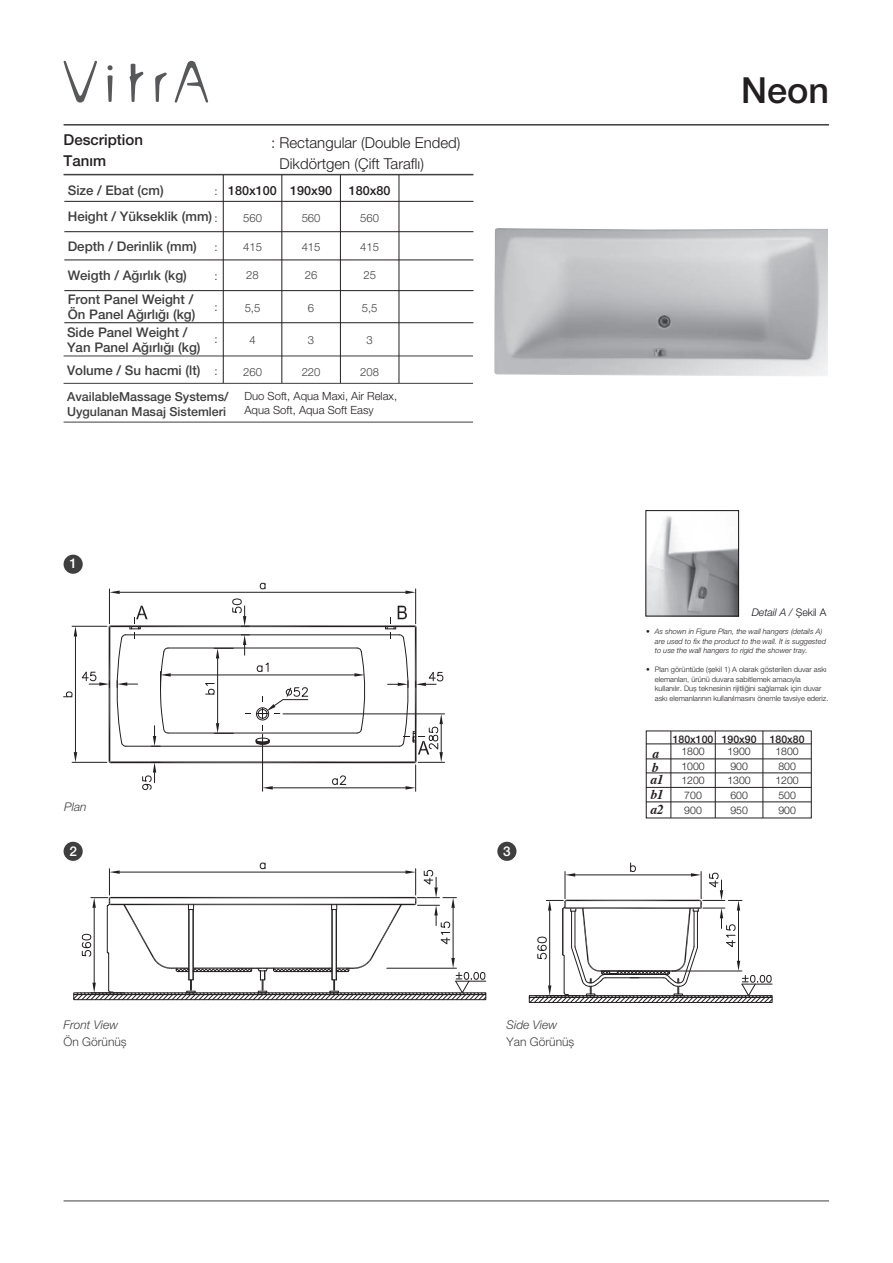
<style>
.page{position:relative;width:893px;height:1263px;background:#fff}
.page>*{position:absolute;margin:0;border:0;box-sizing:border-box;transform-origin:0 0}
.t1{font:500 36px "Helvetica Neue LT Pro";color:#231f20}
.t2{font:300 15px/21px "Helvetica Neue LT Pro";color:#231f20}
.t3{font:500 15px/21px "Helvetica Neue LT Pro";color:#231f20}
.t4{font:italic 700 13.5px/14.9px "Times";color:#231f20}
.t5{font:500 13.5px "Helvetica Neue LT Pro";color:#fff}
.t6{font:500 13.2px/14.9px "Helvetica Neue LT Pro";color:#3e3e3f}
.t7{font:500 12.6px "Helvetica Neue LT Pro";color:#231f20}
.t8{font:500 12.45px/15px "Helvetica Neue LT Pro";color:#3e3e3f}
.t9{font:italic 300 12px "Helvetica Neue LT Pro";color:#3f3f40}
.t10{font:300 12px "Helvetica Neue LT Pro";color:#3f3f40}
.t11{font:300 11.25px/13.5px "Helvetica Neue LT Pro";color:#231f20}
.t12{font:300 11.25px "Helvetica Neue LT Pro";color:#3e3e3f}
.t13{font:300 10.5px/14.7px "Helvetica Neue LT Pro";color:#231f20}
.t14{font:500 10.5px "Helvetica Neue LT Pro";color:#231f20}
.t15{font:italic 300 10.5px "Helvetica Neue LT Pro";color:#18151a}
.t16{font:300 7.5px/9.4px "Helvetica Neue LT Pro";color:#231f20}
.t17{font:italic 300 7.5px/9.4px "Helvetica Neue LT Pro";color:#231f20}
.s1{font-style:normal}
</style>
<div class="page">
<div style="left:64px;top:555px;width:19px;height:19px;background:#3f3f40;border-radius:50%"></div>
<img style="left:494px;top:228px;width:334px;height:148px">
<hr style="left:64px;top:174px;width:409px;height:1px;background:#3f3f40">
<hr style="left:64px;top:1201px;width:765px;height:1px;background:#3f3f40">
<div style="left:497px;top:842px;width:19px;height:19px;background:#3f3f40;border-radius:50%"></div>
<div style="left:64px;top:842px;width:19px;height:19px;background:#3f3f40;border-radius:50%"></div>
<img style="left:647px;top:516px;width:90px;height:98px">
<div style="left:645px;top:510px;width:94px;height:106px;border:1px solid #18151a"></div>
<hr style="left:64px;top:124px;width:765px;height:2px;background:#3e3e3f">
<svg style="left:108px;top:65px;width:5px;height:37px"></svg>
<svg style="left:64px;top:61px;width:33px;height:42px"></svg>
<svg style="left:175px;top:60px;width:33px;height:43px"></svg>
<svg style="left:155px;top:72px;width:12px;height:30px"></svg>
<svg style="left:129px;top:64px;width:15px;height:38px"></svg>
<hr style="left:64px;top:356px;width:409px;height:1px;background:#3e3e3f">
<hr style="left:223px;top:175px;width:1px;height:208px;background:#231f20">
<hr style="left:281px;top:175px;width:1px;height:208px;background:#231f20">
<hr style="left:340px;top:175px;width:1px;height:208px;background:#231f20">
<hr style="left:399px;top:175px;width:1px;height:208px;background:#231f20">
<hr style="left:64px;top:201px;width:409px;height:1px;background:#231f20">
<hr style="left:64px;top:231px;width:409px;height:1px;background:#231f20">
<hr style="left:64px;top:260px;width:409px;height:1px;background:#231f20">
<hr style="left:64px;top:290px;width:409px;height:1px;background:#231f20">
<hr style="left:64px;top:322px;width:409px;height:1px;background:#231f20">
<hr style="left:64px;top:383px;width:409px;height:1px;background:#3e3e3f">
<hr style="left:64px;top:422px;width:409px;height:1px;background:#3e3e3f">
<hr style="left:671px;top:731px;width:1px;height:87px;background:#231f20">
<hr style="left:715px;top:731px;width:1px;height:87px;background:#231f20">
<hr style="left:763px;top:731px;width:1px;height:87px;background:#231f20">
<hr style="left:646px;top:744px;width:165px;height:1px;background:#231f20">
<hr style="left:646px;top:759px;width:165px;height:1px;background:#231f20">
<hr style="left:646px;top:773px;width:165px;height:1px;background:#231f20">
<hr style="left:646px;top:787px;width:165px;height:1px;background:#231f20">
<hr style="left:646px;top:802px;width:165px;height:1px;background:#231f20">
<svg style="left:64px;top:582px;width:381px;height:209px"></svg>
<svg style="left:73px;top:862px;width:413px;height:138px"></svg>
<svg style="left:529px;top:863px;width:244px;height:140px"></svg>
<h2 class="t3" style="left:64px;top:129px;width:81px">Description<br>Tanım</h2>
<h2 class="t2" style="left:279px;top:132px;width:182px;text-indent:-8px">: Rectangular (Double Ended)<br>Dikdörtgen (Çift Taraflı)</h2>
<h3 class="t6" style="left:68px;top:183px;width:98px">Size / Ebat (cm)</h3>
<h3 class="t11" style="left:214px;top:184px;width:5px">:</h3>
<h3 class="t7" style="left:228px;top:183px;width:50px">180x100</h3>
<h3 class="t7" style="left:290px;top:183px;width:43px">190x90</h3>
<h3 class="t7" style="left:349px;top:183px;width:43px">180x80</h3>
<h3 class="t6" style="left:68px;top:209px;width:146px">Height / Yükseklik (mm)</h3>
<h3 class="t6" style="left:68px;top:239px;width:131px">Depth / Derinlik (mm)</h3>
<h3 class="t11" style="left:214px;top:211px;width:5px">:</h3>
<h3 class="t11" style="left:214px;top:240px;width:5px">:</h3>
<h3 class="t12" style="left:243px;top:211px;width:20px">560</h3>
<h3 class="t12" style="left:243px;top:240px;width:20px">415</h3>
<h3 class="t12" style="left:302px;top:211px;width:20px">560</h3>
<h3 class="t12" style="left:302px;top:240px;width:20px">415</h3>
<h3 class="t12" style="left:360px;top:211px;width:20px">560</h3>
<h3 class="t12" style="left:360px;top:240px;width:20px">415</h3>
<h3 class="t6" style="left:68px;top:268px;width:121px">Weigth / Ağırlık (kg)</h3>
<h3 class="t12" style="left:246px;top:268px;width:14px">28</h3>
<h3 class="t12" style="left:245px;top:302px;width:17px">5,5</h3>
<h3 class="t12" style="left:249px;top:334px;width:8px">4</h3>
<h3 class="t12" style="left:305px;top:268px;width:14px">26</h3>
<h3 class="t12" style="left:308px;top:302px;width:8px">6</h3>
<h3 class="t12" style="left:308px;top:334px;width:8px">3</h3>
<h3 class="t12" style="left:363px;top:268px;width:14px">25</h3>
<h3 class="t12" style="left:362px;top:302px;width:17px">5,5</h3>
<h3 class="t12" style="left:366px;top:334px;width:8px">3</h3>
<h3 class="t11" style="left:214px;top:269px;width:5px">:</h3>
<h3 class="t6" style="left:68px;top:292px;width:129px">Front Panel Weight /<br>Ön Panel Ağırlığı (kg)</h3>
<h3 class="t6" style="left:67px;top:325px;width:135px">Side Panel Weight /<br>Yan Panel Ağırlığı (kg)</h3>
<h3 class="t6" style="left:67px;top:363px;width:135px">Volume / Su hacmi (lt)</h3>
<h3 class="t11" style="left:214px;top:300px;width:5px">:</h3>
<h3 class="t11" style="left:214px;top:332px;width:5px">:</h3>
<h3 class="t12" style="left:243px;top:366px;width:20px">260</h3>
<h3 class="t11" style="left:214px;top:364px;width:5px">:</h3>
<h3 class="t12" style="left:360px;top:366px;width:20px">208</h3>
<h3 class="t8" style="left:67px;top:389px;width:163px">AvailableMassage Systems/<br>Uygulanan Masaj Sistemleri</h3>
<h3 class="t11" style="left:244px;top:389px;width:154px">Duo Soft, Aqua Maxi, Air Relax,<br>Aqua Soft, Aqua Soft Easy</h3>
<h3 class="t12" style="left:302px;top:366px;width:20px">220</h3>
<h3 class="t5" style="left:69px;top:555px;width:9px">1</h3>
<h3 class="t9" style="left:64px;top:799px;width:24px">Plan</h3>
<h3 class="t5" style="left:69px;top:843px;width:9px">2</h3>
<h3 class="t9" style="left:64px;top:1018px;width:56px">Front View</h3>
<h3 class="t10" style="left:64px;top:1035px;width:65px">Ön Görünüș</h3>
<h3 class="t5" style="left:503px;top:843px;width:9px">3</h3>
<h3 class="t9" style="left:506px;top:1018px;width:52px">Side View</h3>
<h3 class="t10" style="left:506px;top:1035px;width:69px">Yan Görünüș</h3>
<h1 class="t1" style="left:741px;top:68px;width:90px">Neon</h1>
<h3 class="t15" style="left:752px;top:606px;width:76px">Detail A / <span class="s1">Șekil A</span></h3>
<p class="t17" style="left:655px;top:627px;width:173px;text-indent:-9px">• As shown in Figure Plan, the wall hangers (details A) are used to fix the product to the wall. It is suggested to use the wall hangers to rigid the shower tray.</p>
<p class="t16" style="left:655px;top:665px;width:175px;text-indent:-9px">• Plan görüntüde (șekil 1) A olarak gösterilen duvar askı elemanları, ürünü duvara sabitlemek amacıyla kullanılır. Duș teknesinin rijitliğini sağlamak için duvar askı elemanlarının kullanılmasını önemle tavsiye ederiz.</p>
<h3 class="t4" style="left:652px;top:745px;width:9px;line-height:13.8px">a b</h3>
<h3 class="t4" style="left:650px;top:771px;width:15px;text-align:justify">a1 b1 a2</h3>
<h3 class="t14" style="left:673px;top:732px;width:42px">180x100</h3>
<h3 class="t13" style="left:681px;top:744px;width:25px">1800<br>1000<br>1200<br>700<br>900</h3>
<h3 class="t14" style="left:722px;top:732px;width:36px">190x90</h3>
<h3 class="t13" style="left:727px;top:744px;width:25px">1900<br>900<br>1300<br>600<br>950</h3>
<h3 class="t14" style="left:770px;top:732px;width:36px">180x80</h3>
<h3 class="t13" style="left:775px;top:744px;width:25px">1800<br>800<br>1200<br>500<br>900</h3>
</div>
